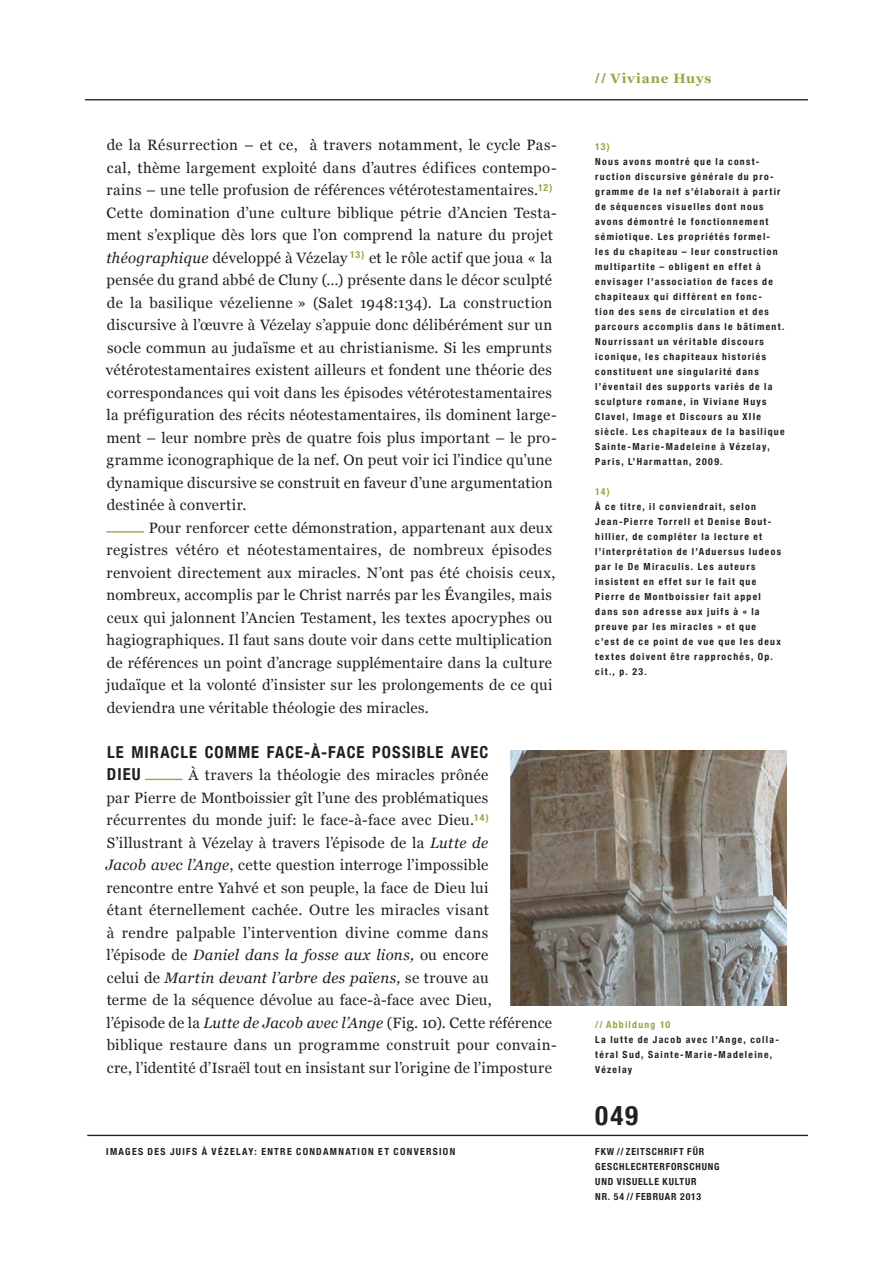
<style>
.page{position:relative;width:893px;height:1263px;background:#fff}
.page>*{position:absolute;margin:0;border:0;box-sizing:border-box;transform-origin:0 0}
.IVZ-Headline-18_21_G{font:700 condensed 27px "Helvetica Neue";color:#231f20}
.Fließtexte_Artikel{font:700 condensed 16.5px/22.5px "Helvetica Neue";letter-spacing:.06em;color:#231f20}
.Fließtexte_Artikel-2{font:15px/22.5px "Georgia";letter-spacing:.02em;color:#231f20}
.t1{font:700 13.5px "Georgia";letter-spacing:.06em;color:#9ba242}
.Fießtext-Fußnoten-He{font:700 condensed 9.75px/15px "Helvetica Neue";letter-spacing:.13em;color:#231f20}
.Fießtext-Fußnoten-He-2{font:700 condensed 9.75px/15px "Helvetica Neue";letter-spacing:.085em;color:#231f20}
.Abbildungen{font:700 condensed 9.75px/15px "Helvetica Neue";letter-spacing:.13em;color:#231f20}
.Titel-Läufer{font:700 condensed 9.75px "Helvetica Neue";letter-spacing:.135em;color:#231f20}
.Abbildungen-2{font:700 condensed 9.75px "Helvetica Neue";letter-spacing:.13em;color:#9ba242}
.Fießtext-Fußnoten-He-3{font:700 condensed 9.75px "Helvetica Neue";color:#9ba242}
.s1{font-style:italic}
.s2{font-family:"Helvetica Neue";font-stretch:condensed}
</style>
<div class="page">
<img style="left:510px;top:750px;width:277px;height:255px">
<hr style="left:106px;top:531px;width:38px;height:2px;background:#9ba242">
<hr style="left:145px;top:779px;width:38px;height:1px;background:#9ba242">
<hr style="left:87px;top:1135px;width:721px;height:1px;background:#231f20">
<hr style="left:85px;top:99px;width:723px;height:1px;background:#231f20">
<p class="Fließtexte_Artikel-2" style="left:106px;top:134px;width:452px">de la Résurrection – et ce, à travers notamment, le cycle Pas&shy;cal, thème largement exploité dans d’autres édifices contempo&shy;rains – une telle profusion de références vétérotestamentaires.<sup>12)<br></sup>Cette domination d’une culture biblique pétrie d’Ancien Testa&shy;ment s’explique dès lors que l’on comprend la nature du projet <span class="s1">théographique</span> développé à Vézelay <sup>13)</sup> et le rôle actif que joua « la pensée du grand abbé de Cluny (…) présente dans le décor sculpté de la basilique vézelienne » (Salet 1948:134). La construction discursive à l’œuvre à Vézelay s’appuie donc délibérément sur un socle commun au judaïsme et au christianisme. Si les emprunts vétérotestamentaires existent ailleurs et fondent une théorie des correspondances qui voit dans les épisodes vétérotestamentaires la préfiguration des récits néotestamentaires, ils dominent large&shy;ment – leur nombre près de quatre fois plus important – le pro&shy;gramme iconographique de la nef. On peut voir ici l’indice qu’une dynamique discursive se construit en faveur d’une argumentation destinée à convertir.</p>
<p class="Fließtexte_Artikel-2" style="left:106px;top:516px;width:451px;text-indent:42px">Pour renforcer cette démonstration, appartenant aux deux registres vétéro et néotestamentaires, de nombreux épisodes renvoient directement aux miracles. N’ont pas été choisis ceux, nombreux, accomplis par le Christ narrés par les Évangiles, mais ceux qui jalonnent l’Ancien Testament, les textes apocryphes ou hagiographiques. Il faut sans doute voir dans cette multiplication de références un point d’ancrage supplémentaire dans la culture judaïque et la volonté d’insister sur les prolongements de ce qui deviendra une véritable théologie des miracles.</p>
<p class="Fließtexte_Artikel" style="left:107px;top:740px;width:383px">LE MIRACLE COMME FACE-À-FACE POSSIBLE AVEC<br>DIEU</p>
<p class="Fließtexte_Artikel-2" style="left:106px;top:764px;width:452px;text-indent:83px">À travers la théologie des miracles prônée<br>par Pierre de Montboissier gît l’une des problématiques récurrentes du monde juif: le face-à-face avec Dieu.<sup>14)<br></sup>S’illustrant à Vézelay à travers l’épisode de la <span class="s1">Lutte de<br>Jacob avec l’Ange</span>, cette question interroge l’impossible rencontre entre Yahvé et son peuple, la face de Dieu lui<br>étant éternellement cachée. Outre les miracles visant<br>à rendre palpable l’intervention divine comme dans<br>l’épisode de <span class="s1">Daniel dans la fosse aux lions,</span> ou encore<br>celui de <span class="s1">Martin devant l’arbre des païens,</span> se trouve au<br>terme de la séquence dévolue au face-à-face avec Dieu,<br>l’épisode de la <span class="s1">Lutte de Jacob avec l’Ange</span> (Fig. 10). Cette référence biblique restaure dans un programme construit pour convain&shy;cre, l’identité d’Israël tout en insistant sur l’origine de l’imposture</p>
<p class="Titel-Läufer" style="left:106px;top:1146px;width:350px">IMAGES DES JUIFS À VÉZELAY: ENTRE CONDAMNATION ET CONVERSION</p>
<p class="t1" style="left:595px;top:69px;width:118px"><span class="s2">//</span> Viviane Huys</p>
<p class="Fießtext-Fußnoten-He-3" style="left:595px;top:141px;width:16px">13)</p>
<p class="Fießtext-Fußnoten-He" style="left:595px;top:154px;width:191px">Nous avons montré que la const&shy;ruction discursive générale du pro&shy;gramme de la nef s’élaborait à partir de séquences visuelles dont nous avons démontré le fonctionnement sémiotique. Les propriétés formel&shy;les du chapiteau – leur construction multipartite – obligent en effet à envisager l’association de faces de chapiteaux qui diffèrent en fonc-<br>tion des sens de circulation et des parcours accomplis dans le bâtiment.<br>Nourrissant un véritable discours iconique, les chapiteaux historiés constituent une singularité dans l’éventail des supports variés de la sculpture romane, in Viviane Huys Clavel, Image et Discours au XIIe siècle. Les chapiteaux de la basilique Sainte-Marie-Madeleine à Vézelay, Paris, L’Harmattan, 2009.</p>
<p class="Fießtext-Fußnoten-He-3" style="left:595px;top:486px;width:16px">14)</p>
<p class="Fießtext-Fußnoten-He" style="left:595px;top:499px;width:187px">À ce titre, il conviendrait, selon<br>Jean-Pierre Torrell et Denise Bout&shy;hillier, de compléter la lecture et l’interprétation de l’Aduersus Iudeos par le De Miraculis. Les auteurs insistent en effet sur le fait que<br>Pierre de Montboissier fait appel dans son adresse aux juifs à « la preuve par les miracles » et que c’est de ce point de vue que les deux textes doivent être rapprochés, Op. cit., p. 23.</p>
<p class="Abbildungen-2" style="left:595px;top:1018px;width:76px">// Abbildung 10</p>
<p class="Abbildungen" style="left:595px;top:1031px;width:185px">La lutte de Jacob avec l’Ange, colla&shy;téral Sud, Sainte-Marie-Madeleine,<br>Vézelay</p>
<p class="IVZ-Headline-18_21_G" style="left:595px;top:1099px;width:44px">049</p>
<p class="Fießtext-Fußnoten-He-2" style="left:595px;top:1144px;width:126px">FKW // ZEITSCHRIFT FÜR<br>GESCHLECHTERFORSCHUNG<br>UND VISUELLE KULTUR<br>NR. 54 // FEBRUAR 2013</p>
</div>
